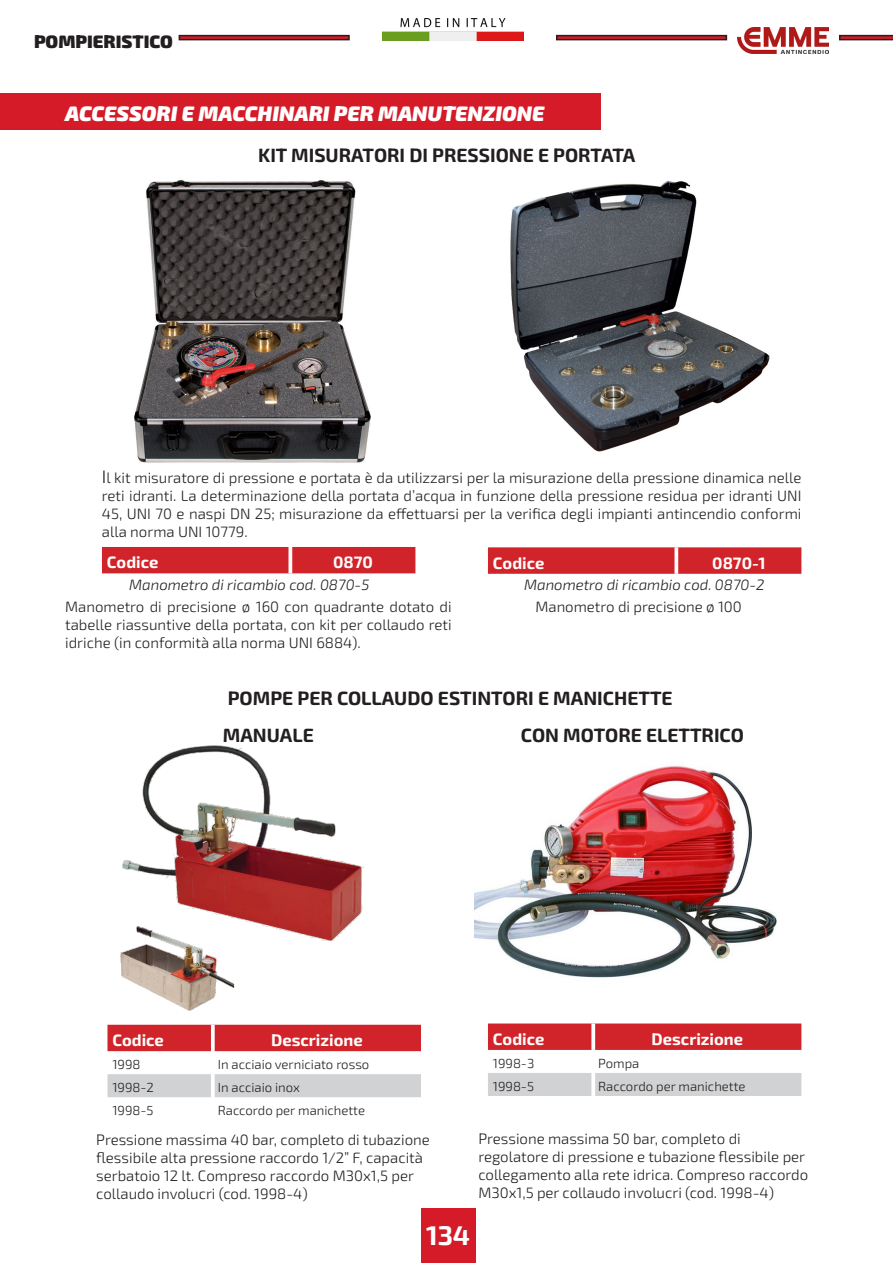
<style>
.page{position:relative;width:893px;height:1263px;background:#fff}
.page>*{position:absolute;margin:0;border:0;box-sizing:border-box;transform-origin:0 0}
.t1{font:700 27px "Exo 2";color:#fff}
.t2{font:italic 900 21px "Exo 2";color:#fff}
.t3{font:700 19.2px "Exo 2";color:#231f20}
.t4{font:900 18px "Exo 2";color:#231f20}
.t5{font:700 16.5px "Exo 2";color:#fffefc}
.t6{font:300 15px/18px "Exo 2";color:#231f20;text-align:justify}
.t7{font:italic 300 15px "Exo 2";color:#231f20}
.codice_tabella{font:300 13.05px "Exo 2";color:#231f20}
.s1{font-size:18px}
</style>
<div class="page">
<div style="left:421px;top:1209px;width:54px;height:54px;background:#d51b28"></div>
<div style="left:179px;top:35px;width:171px;height:5px;border:2px solid #231f20"></div>
<div style="left:556px;top:35px;width:171px;height:5px;border:2px solid #231f20"></div>
<svg style="left:839px;top:35px;width:54px;height:5px"></svg>
<img style="left:382px;top:19px;width:142px;height:22px">
<img style="left:738px;top:27px;width:90px;height:27px">
<div style="left:0;top:94px;width:601px;height:36px;background:#d51b28"></div>
<hr style="left:892px;top:94px;width:1px;height:36px;background:#d51b28">
<img style="left:134px;top:179px;width:237px;height:284px">
<img style="left:510px;top:180px;width:260px;height:272px">
<div style="left:102px;top:547px;width:313px;height:26px;background:#d1232a"></div>
<svg style="left:288px;top:547px;width:4px;height:26px"></svg>
<svg style="left:488px;top:547px;width:313px;height:27px;background:#d2272e"></svg>
<svg style="left:674px;top:547px;width:4px;height:27px"></svg>
<img style="left:120px;top:745px;width:243px;height:265px">
<img style="left:475px;top:764px;width:302px;height:214px">
<div style="left:107px;top:1025px;width:314px;height:26px;background:#d1232a"></div>
<div style="left:107px;top:1074px;width:314px;height:23px;background:#d1d2d4"></div>
<svg style="left:211px;top:1025px;width:4px;height:26px"></svg>
<svg style="left:211px;top:1074px;width:4px;height:23px"></svg>
<svg style="left:488px;top:1023px;width:313px;height:27px;background:#d1272e"></svg>
<div style="left:488px;top:1073px;width:313px;height:23px;background:#d1d2d4"></div>
<svg style="left:591px;top:1023px;width:4px;height:27px"></svg>
<svg style="left:591px;top:1073px;width:4px;height:23px"></svg>
<p class="t4" style="left:34px;top:29px;width:140px">POMPIERISTICO</p>
<p class="t2" style="left:65px;top:99px;width:481px">ACCESSORI E MACCHINARI PER MANUTENZIONE</p>
<p class="t3" style="left:258px;top:142px;width:379px">KIT MISURATORI DI PRESSIONE E PORTATA</p>
<p class="t6" style="left:102px;top:468px;width:701px"><span class="s1">I</span>l kit misuratore di pressione e portata è da utilizzarsi per la misurazione della pressione dinamica nelle reti idranti. La determinazione della portata d’acqua in funzione della pressione residua per idranti UNI 45, UNI 70 e naspi DN 25; misurazione da effettuarsi per la verifica degli impianti antincendio conformi alla norma UNI 10779.</p>
<p class="t5" style="left:107px;top:551px;width:53px">Codice</p>
<p class="t5" style="left:333px;top:551px;width:41px">0870</p>
<p class="t5" style="left:493px;top:551px;width:53px">Codice</p>
<p class="t5" style="left:712px;top:551px;width:55px">0870-1</p>
<p class="t7" style="left:129px;top:574px;width:242px">Manometro di ricambio cod. 0870-5</p>
<p class="t7" style="left:524px;top:574px;width:242px">Manometro di ricambio cod. 0870-2</p>
<p class="t6" style="left:65px;top:598px;width:388px">Manometro di precisione ø 160 con quadrante dotato di tabelle riassuntive della portata, con kit per collaudo reti idriche (in conformità alla norma UNI 6884).</p>
<p class="t6" style="left:535px;top:598px;width:208px">Manometro di precisione ø 100</p>
<p class="t3" style="left:228px;top:685px;width:446px">POMPE PER COLLAUDO ESTINTORI E MANICHETTE</p>
<p class="t3" style="left:223px;top:722px;width:92px">MANUALE</p>
<p class="t3" style="left:521px;top:722px;width:225px">CON MOTORE ELETTRICO</p>
<p class="t5" style="left:112px;top:1029px;width:53px">Codice</p>
<p class="t5" style="left:271px;top:1029px;width:93px">Descrizione</p>
<p class="codice_tabella" style="left:112px;top:1055px;width:30px">1998</p>
<p class="codice_tabella" style="left:218px;top:1055px;width:153px">In acciaio verniciato rosso</p>
<p class="codice_tabella" style="left:112px;top:1078px;width:43px">1998-2</p>
<p class="codice_tabella" style="left:218px;top:1078px;width:84px">In acciaio inox</p>
<p class="codice_tabella" style="left:112px;top:1101px;width:43px">1998-5</p>
<p class="codice_tabella" style="left:218px;top:1101px;width:149px">Raccordo per manichette</p>
<p class="t5" style="left:493px;top:1027px;width:53px">Codice</p>
<p class="t5" style="left:652px;top:1027px;width:93px">Descrizione</p>
<p class="codice_tabella" style="left:493px;top:1054px;width:43px">1998-3</p>
<p class="codice_tabella" style="left:598px;top:1054px;width:43px">Pompa</p>
<p class="codice_tabella" style="left:493px;top:1077px;width:43px">1998-5</p>
<p class="codice_tabella" style="left:598px;top:1077px;width:149px">Raccordo per manichette</p>
<p class="t6" style="left:96px;top:1130px;width:335px;text-align:left">Pressione massima 40 bar, completo di tubazione flessibile alta pressione raccordo 1/2” F, capacità serbatoio 12 lt. Compreso raccordo M30x1,5 per collaudo involucri (cod. 1998-4)</p>
<p class="t6" style="left:478px;top:1129px;width:264px">Pressione massima 50 bar, completo di</p>
<p class="t6" style="left:478px;top:1147px;width:331px;text-align:left">regolatore di pressione e tubazione flessibile per collegamento alla rete idrica. Compreso raccordo<br>M30x1,5 per collaudo involucri (cod. 1998-4)</p>
<h1 class="t1" style="left:426px;top:1216px;width:46px">134</h1>
</div>
